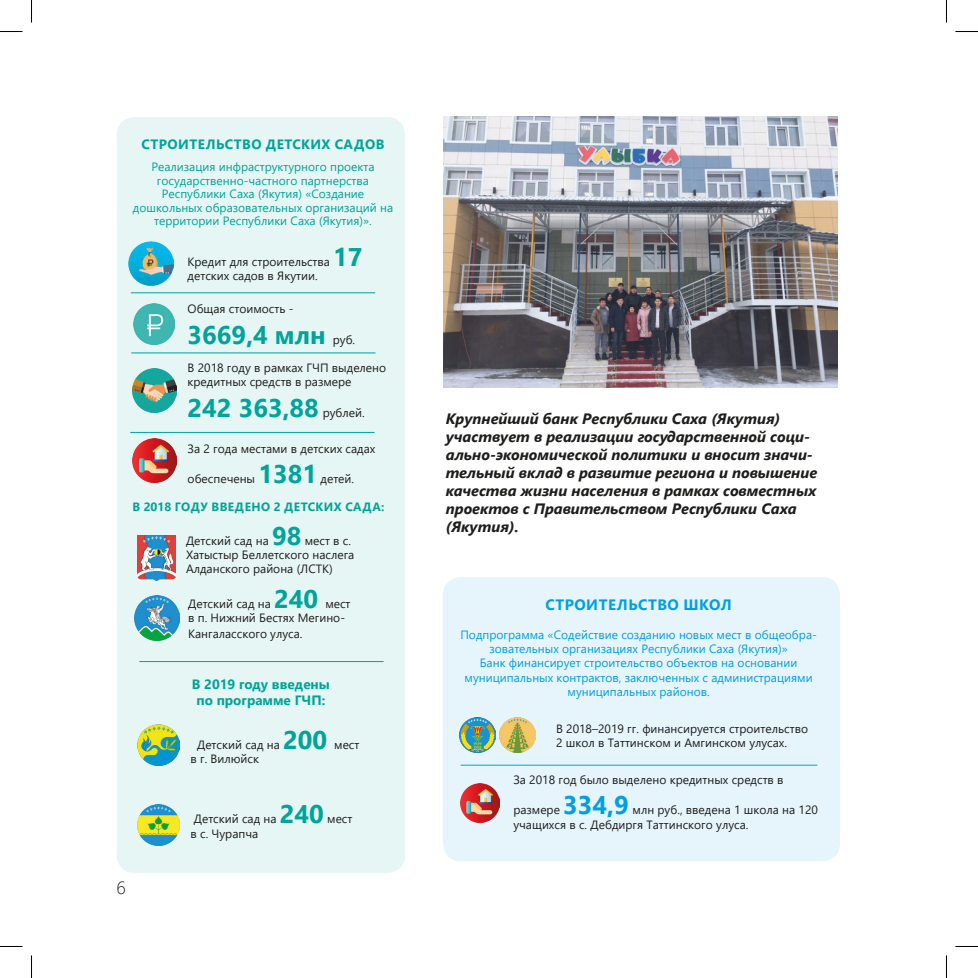
<style>
.page{position:relative;width:978px;height:978px;background:#fff}
.page>*{position:absolute;margin:0;border:0;box-sizing:border-box;transform-origin:0 0}
.t1{font:700 25.5px "Segoe UI";color:#00a498}
.t2{font:300 18px "Segoe UI";color:#1d1d1b}
.t3{font:italic 700 15px/18px "Segoe UI";color:#1d1d1b}
.t4{font:700 15px "Segoe UI";letter-spacing:.035em;color:#009fe3}
.t5{font:700 13.5px "Segoe UI";color:#00a498}
.t6{font:700 13.5px "Segoe UI";letter-spacing:.035em;color:#00a498}
.t7{font:12px/14.4px "Segoe UI";color:#1d1d1b}
.t8{font:12px/14.4px "Segoe UI";color:#009fe3;text-align:center}
.t9{font:12px/13.5px "Segoe UI";color:#00a498;text-align:center}
.t10{font:700 12px "Segoe UI";letter-spacing:.035em;color:#00a498}
.s1{font-weight:700;font-size:25.5px;color:#00a498}
.s2{font-weight:400;font-size:12px;color:#1d1d1b}
.s3{font-weight:700;font-size:25.5px;color:#009fe3}
</style>
<div class="page">
<div style="left:443px;top:577px;width:396px;height:284px;background:#e6f5fc;border-radius:18px"></div>
<div style="left:117px;top:117px;width:288px;height:755px;background:#e6f6f4;border-radius:18px"></div>
<img style="left:137px;top:535px;width:38px;height:45px">
<img style="left:132px;top:368px;width:44px;height:44px">
<img style="left:129px;top:241px;width:45px;height:45px">
<img style="left:134px;top:595px;width:45px;height:45px">
<img style="left:132px;top:438px;width:44px;height:44px">
<img style="left:133px;top:303px;width:41px;height:41px">
<hr style="left:130px;top:432px;width:244px;height:1px;background:#00a498">
<hr style="left:131px;top:352px;width:244px;height:1px;background:#00a498">
<hr style="left:131px;top:292px;width:244px;height:1px;background:#00a498">
<img style="left:460px;top:717px;width:35px;height:35px">
<img style="left:499px;top:717px;width:36px;height:35px">
<img style="left:460px;top:783px;width:39px;height:39px">
<hr style="left:460px;top:764px;width:357px;height:1px;background:#009fe3">
<img style="left:443px;top:117px;width:394px;height:270px">
<img style="left:137px;top:724px;width:42px;height:41px">
<img style="left:137px;top:804px;width:42px;height:41px">
<hr style="left:139px;top:661px;width:244px;height:1px;background:#00a498">
<svg style="left:0;top:31px;width:22px;height:1px"></svg>
<svg style="left:955px;top:31px;width:22px;height:1px"></svg>
<svg style="left:31px;top:0;width:1px;height:23px"></svg>
<svg style="left:31px;top:955px;width:1px;height:22px"></svg>
<p class="t6" style="left:141px;top:132px;width:244px">СТРОИТЕЛЬСТВО ДЕТСКИХ САДОВ</p>
<p class="t9" style="left:133px;top:159px;width:262px">Реализация инфраструктурного проекта государственно-частного партнерства Республики Саха (Якутия) «Создание дошкольных образовательных организаций на территории Республики Саха (Якутия)».</p>
<p class="t7" style="left:187px;top:253px;width:176px">Кредит для строительства <span class="s1">17 </span>детских садов в Якутии.</p>
<p class="t7" style="left:187px;top:301px;width:107px">Общая стоимость -</p>
<p class="t1" style="left:187px;top:311px;width:169px">3669,4 млн <span class="s2">руб.</span></p>
<p class="t7" style="left:187px;top:359px;width:200px">В 2018 году в рамках ГЧП выделено кредитных средств в размере</p>
<p class="t1" style="left:187px;top:384px;width:178px">242 363,88 <span class="s2">рублей.</span></p>
<p class="t7" style="left:187px;top:440px;width:189px">За 2 года местами в детских садах</p>
<p class="t7" style="left:187px;top:470px;width:168px">обеспечены <span class="s1">1381</span> детей.</p>
<p class="t10" style="left:132px;top:495px;width:253px">В 2018 ГОДУ ВВЕДЕНО 2 ДЕТСКИХ САДА:</p>
<p class="t7" style="left:186px;top:532px;width:170px">Детский сад на <span class="s1">98</span> мест в с.<br>Хатыстыр Беллетского наслега<br>Алданского района (ЛСТК)</p>
<p class="t7" style="left:188px;top:595px;width:164px">Детский сад на <span class="s1">240</span> мест в п. Нижний Бестях Мегино-</p>
<p class="t7" style="left:188px;top:625px;width:116px">Кангаласского улуса.</p>
<p class="t5" style="left:192px;top:671px;width:139px">В 2019 году введены</p>
<p class="t5" style="left:196px;top:687px;width:130px">по программе ГЧП:</p>
<p class="t7" style="left:190px;top:736px;width:170px;text-indent:7px">Детский сад на <span class="s1">200</span> мест в г. Вилюйск</p>
<h2 class="t2" style="left:117px;top:870px;width:11px">6</h2>
<p class="t7" style="left:194px;top:810px;width:160px">Детский сад на <span class="s1">240</span> мест</p>
<p class="t7" style="left:190px;top:825px;width:69px">в с. Чурапча</p>
<p class="t3" style="left:445px;top:407px;width:373px">Крупнейший банк Республики Саха (Якутия) участвует в реализации государственной соци&shy;ально-экономической политики и вносит значи&shy;тельный вклад в развитие региона и повышение качества жизни населения в рамках совместных проектов с Правительством Республики Саха (Якутия).</p>
<p class="t4" style="left:545px;top:590px;width:188px">СТРОИТЕЛЬСТВО ШКОЛ</p>
<p class="t8" style="left:460px;top:626px;width:358px">Подпрограмма «Содействие созданию новых мест в общеобра&shy;зовательных организациях Республики Саха (Якутия)»</p>
<p class="t8" style="left:464px;top:654px;width:349px">Банк финансирует строительство объектов на основании муниципальных контрактов, заключенных с администрациями муниципальных районов.</p>
<p class="t7" style="left:556px;top:720px;width:253px">В 2018–2019 гг. финансируется строительство<br>2 школ в Таттинском и Амгинском улусах.</p>
<p class="t7" style="left:513px;top:770px;width:272px">За 2018 год было выделено кредитных средств в</p>
<p class="t7" style="left:513px;top:801px;width:306px">размере <span class="s3">334,9</span> млн руб., введена 1 школа на 120 учащихся в с. Дебдиргя Таттинского улуса.</p>
</div>
